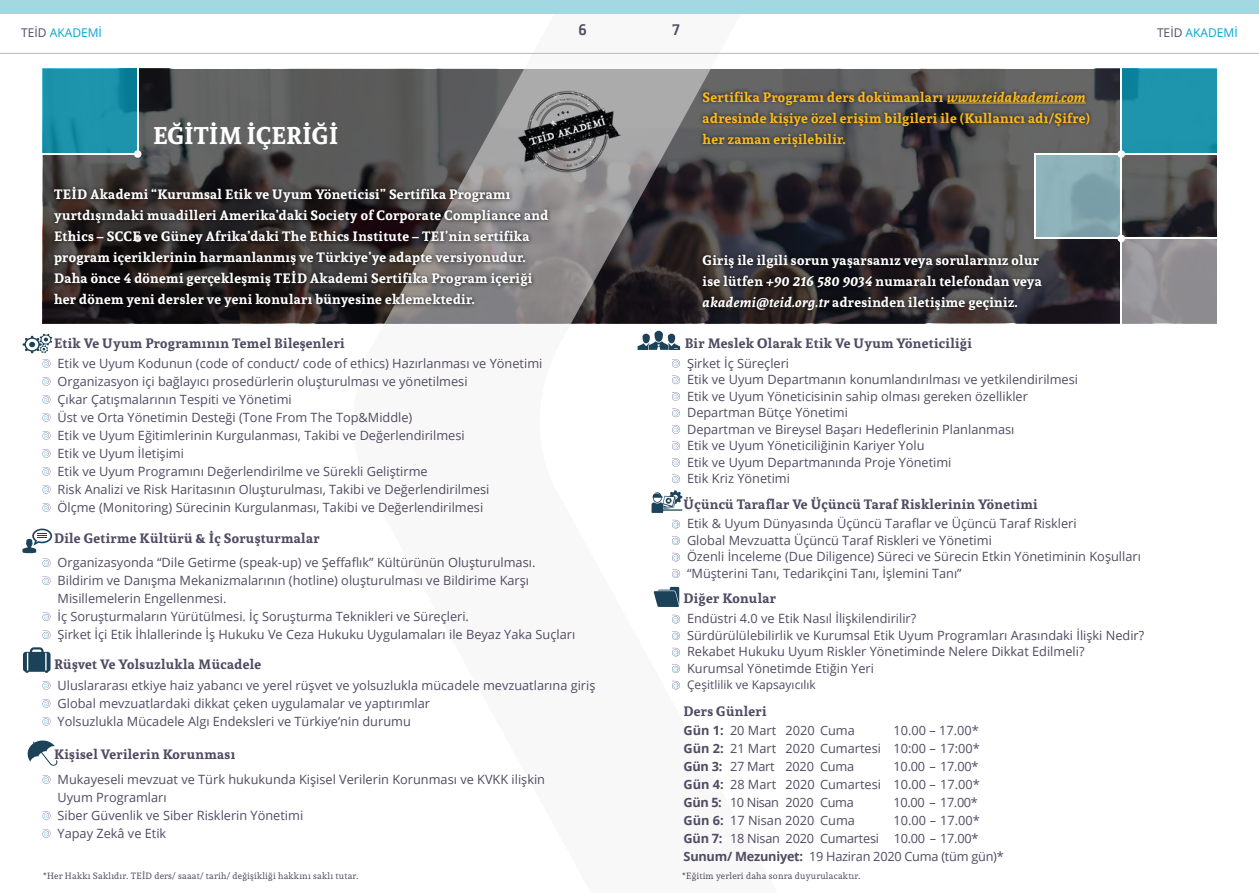
<style>
.page{position:relative;width:1259px;height:893px;background:#fff}
.page>*{position:absolute;margin:0;border:0;box-sizing:border-box;transform-origin:0 0}
.t1{font:700 24px "Andada";color:#fff}
.t2{font:700 16.5px "Gaspar";color:#514b63}
.t3{font:700 13.5px/21px "Andada";letter-spacing:.025em;color:#fff}
.t4{font:700 13.5px "Andada";letter-spacing:.025em;color:#514b63}
.t5{font:700 13.5px/21px "Andada";letter-spacing:.025em;color:#fbb91c}
.t6{font:12.75px/18px "Open Sans";color:#514b63}
.t7{font:12.75px/18px "Open Sans";letter-spacing:-.02em;color:#514b63}
.t8{font:12px "Open Sans";color:#514b63}
.t9{font:12px "Open Sans";color:#00a8cc}
.t10{font:9px "Andada";letter-spacing:.025em;color:#514b63}
.s1{color:#514b63}
.s2{font-style:italic}
.s3{font-weight:700}
</style>
<div class="page">
<svg style="left:43px;top:69px;width:296px;height:254px;background:#4c4b4b"></svg>
<svg style="left:784px;top:69px;width:432px;height:254px;background:#403e41"></svg>
<svg style="left:339px;top:52px;width:445px;height:638px"></svg>
<div style="left:0;top:0;width:1259px;height:14px;background:#a3d8e3"></div>
<hr style="left:0;top:53px;width:1259px;height:1px;background:#c1bfc3">
<svg style="left:1122px;top:68px;width:94px;height:85px;background:#1d92ac"></svg>
<svg style="left:1035px;top:155px;width:85px;height:82px;background:#87acb3"></svg>
<div style="left:1120px;top:238px;width:96px;height:85px;background:linear-gradient(to right,#9a989d,#8d8b8e)"></div>
<svg style="left:43px;top:68px;width:94px;height:85px;background:#1a90a9"></svg>
<hr style="left:1120px;top:68px;width:2px;height:255px;background:#fff">
<hr style="left:1035px;top:153px;width:181px;height:2px;background:#fff">
<hr style="left:1034px;top:153px;width:1px;height:85px;background:#fff">
<hr style="left:1035px;top:237px;width:181px;height:1px;background:#fff">
<div style="left:1117px;top:150px;width:8px;height:8px;background:#fff;border-radius:50%"></div>
<div style="left:1117px;top:235px;width:8px;height:7px;background:#fff;border-radius:50%"></div>
<hr style="left:137px;top:68px;width:1px;height:87px;background:#fff">
<hr style="left:43px;top:153px;width:95px;height:2px;background:#fff">
<div style="left:134px;top:150px;width:7px;height:8px;background:#fff;border-radius:50%"></div>
<div style="left:50px;top:183px;width:502px;height:128px;background:#000;opacity:.75"></div>
<div style="left:699px;top:87px;width:394px;height:64px;background:#000;opacity:.75"></div>
<hr style="left:947px;top:103px;width:138px;height:1px;background:#fbb91c">
<div style="left:699px;top:251px;width:346px;height:63px;background:#000;opacity:.75"></div>
<svg style="left:43px;top:359px;width:7px;height:9px"></svg>
<svg style="left:43px;top:377px;width:7px;height:9px"></svg>
<svg style="left:43px;top:395px;width:7px;height:9px"></svg>
<svg style="left:43px;top:413px;width:7px;height:9px"></svg>
<svg style="left:43px;top:431px;width:7px;height:9px"></svg>
<svg style="left:43px;top:449px;width:7px;height:9px"></svg>
<svg style="left:43px;top:467px;width:7px;height:9px"></svg>
<svg style="left:43px;top:485px;width:7px;height:9px"></svg>
<svg style="left:43px;top:503px;width:7px;height:9px"></svg>
<svg style="left:672px;top:359px;width:8px;height:9px"></svg>
<svg style="left:672px;top:376px;width:8px;height:8px"></svg>
<svg style="left:672px;top:392px;width:8px;height:9px"></svg>
<svg style="left:672px;top:409px;width:8px;height:8px"></svg>
<svg style="left:672px;top:425px;width:8px;height:9px"></svg>
<svg style="left:672px;top:442px;width:8px;height:8px"></svg>
<svg style="left:672px;top:458px;width:8px;height:9px"></svg>
<svg style="left:672px;top:475px;width:8px;height:8px"></svg>
<svg style="left:672px;top:520px;width:8px;height:8px"></svg>
<svg style="left:672px;top:536px;width:8px;height:9px"></svg>
<svg style="left:672px;top:553px;width:8px;height:8px"></svg>
<svg style="left:672px;top:569px;width:8px;height:9px"></svg>
<svg style="left:672px;top:615px;width:8px;height:8px"></svg>
<svg style="left:672px;top:631px;width:8px;height:9px"></svg>
<svg style="left:672px;top:648px;width:8px;height:8px"></svg>
<svg style="left:672px;top:664px;width:8px;height:9px"></svg>
<svg style="left:672px;top:681px;width:8px;height:8px"></svg>
<svg style="left:43px;top:576px;width:7px;height:9px"></svg>
<svg style="left:43px;top:612px;width:7px;height:9px"></svg>
<svg style="left:43px;top:630px;width:7px;height:9px"></svg>
<svg style="left:43px;top:681px;width:7px;height:9px"></svg>
<svg style="left:43px;top:699px;width:7px;height:9px"></svg>
<svg style="left:43px;top:717px;width:7px;height:9px"></svg>
<svg style="left:43px;top:775px;width:7px;height:9px"></svg>
<svg style="left:43px;top:811px;width:7px;height:9px"></svg>
<svg style="left:43px;top:829px;width:7px;height:9px"></svg>
<svg style="left:23px;top:334px;width:29px;height:19px"></svg>
<svg style="left:22px;top:529px;width:30px;height:38px"></svg>
<svg style="left:23px;top:647px;width:28px;height:26px"></svg>
<svg style="left:27px;top:740px;width:31px;height:26px"></svg>
<img style="left:517px;top:88px;width:103px;height:87px">
<svg style="left:637px;top:331px;width:43px;height:19px"></svg>
<svg style="left:653px;top:587px;width:26px;height:20px"></svg>
<svg style="left:651px;top:490px;width:31px;height:23px"></svg>
<p class="t9" style="left:21px;top:25px;width:82px"><span class="s1">TEİD</span> AKADEMİ</p>
<p class="t2" style="left:578px;top:20px;width:10px">6</p>
<p class="t2" style="left:672px;top:20px;width:10px">7</p>
<p class="t9" style="left:1157px;top:25px;width:82px"><span class="s1">TEİD</span> AKADEMİ</p>
<h1 class="t1" style="left:153px;top:119px;width:187px">EĞİTİM İÇERİĞİ</h1>
<p class="t3" style="left:54px;top:183px;width:496px">TEİD Akademi “Kurumsal Etik ve Uyum Yöneticisi” Sertifika Programı yurtdışındaki muadilleri Amerika’daki Society of Corporate Compliance and Ethics – SCCE ve Güney Afrika’daki The Ethics Institute – TEI’nin sertifika program içeriklerinin harmanlanmış ve Türkiye’ye adapte versiyonudur.<br>Daha önce 4 dönemi gerçekleşmiş TEİD Akademi Sertifika Program içeriği her dönem yeni dersler ve yeni konuları bünyesine eklemektedir.</p>
<p class="t5" style="left:702px;top:86px;width:389px">Sertifika Programı ders dokümanları <span class="s2">www.teidakademi.com </span>adresinde kişiye özel erişim bilgileri ile (Kullanıcı adı/Şifre) her zaman erişilebilir.</p>
<p class="t3" style="left:702px;top:249px;width:341px">Giriş ile ilgili sorun yaşarsanız veya sorularınız olur ise lütfen <span class="s2">+90 216 580 9034</span> numaralı telefondan veya <span class="s2">akademi@teid.org.tr</span> adresinden iletişime geçiniz.</p>
<p class="t4" style="left:54px;top:334px;width:292px">Etik Ve Uyum Programının Temel Bileşenleri</p>
<p class="t4" style="left:685px;top:334px;width:289px">Bir Meslek Olarak Etik Ve Uyum Yöneticiliği</p>
<p class="t6" style="left:58px;top:354px;width:486px">Etik ve Uyum Kodunun (code of conduct/ code of ethics) Hazırlanması ve Yönetimi Organizasyon içi bağlayıcı prosedürlerin oluşturulması ve yönetilmesi<br>Çıkar Çatışmalarının Tespiti ve Yönetimi<br>Üst ve Orta Yönetimin Desteği (Tone From The Top&amp;Middle)<br>Etik ve Uyum Eğitimlerinin Kurgulanması, Takibi ve Değerlendirilmesi<br>Etik ve Uyum İletişimi<br>Etik ve Uyum Programını Değerlendirilme ve Sürekli Geliştirme<br>Risk Analizi ve Risk Haritasının Oluşturulması, Takibi ve Değerlendirilmesi<br>Ölçme (Monitoring) Sürecinin Kurgulanması, Takibi ve Değerlendirilmesi</p>
<p class="t6" style="left:687px;top:354px;width:392px;line-height:16.5px">Şirket İç Süreçleri<br>Etik ve Uyum Departmanın konumlandırılması ve yetkilendirilmesi Etik ve Uyum Yöneticisinin sahip olması gereken özellikler Departman Bütçe Yönetimi<br>Departman ve Bireysel Başarı Hedeflerinin Planlanması<br>Etik ve Uyum Yöneticiliğinin Kariyer Yolu<br>Etik ve Uyum Departmanında Proje Yönetimi<br>Etik Kriz Yönetimi</p>
<p class="t6" style="left:687px;top:515px;width:455px;line-height:16.5px">Etik &amp; Uyum Dünyasında Üçüncü Taraflar ve Üçüncü Taraf Riskleri<br>Global Mevzuatta Üçüncü Taraf Riskleri ve Yönetimi<br>Özenli İnceleme (Due Diligence) Süreci ve Sürecin Etkin Yönetiminin Koşulları “Müşterini Tanı, Tedarikçini Tanı, İşlemini Tanı”</p>
<p class="t6" style="left:687px;top:610px;width:459px;line-height:16.5px">Endüstri 4.0 ve Etik Nasıl İlişkilendirilir?<br>Sürdürülülebilirlik ve Kurumsal Etik Uyum Programları Arasındaki İlişki Nedir?<br>Rekabet Hukuku Uyum Riskler Yönetiminde Nelere Dikkat Edilmeli?<br>Kurumsal Yönetimde Etiğin Yeri</p>
<p class="t8" style="left:687px;top:677px;width:130px">Çeşitlilik ve Kapsayıcılık</p>
<p class="t6" style="left:683px;top:721px;width:173px"><span class="s3">Gün 1:</span> 20 Mart 2020 Cuma</p>
<p class="t4" style="left:683px;top:495px;width:356px">Üçüncü Taraflar Ve Üçüncü Taraf Risklerinin Yönetimi</p>
<p class="t4" style="left:54px;top:529px;width:267px">Dile Getirme Kültürü &amp; İç Soruşturmalar</p>
<p class="t6" style="left:58px;top:553px;width:519px">Organizasyonda “Dile Getirme (speak-up) ve Şeffaflık” Kültürünün Oluşturulması.<br>Bildirim ve Danışma Mekanizmalarının (hotline) oluşturulması ve Bildirime Karşı Misillemelerin Engellenmesi.<br>İç Soruşturmaların Yürütülmesi. İç Soruşturma Teknikleri ve Süreçleri.<br>Şirket İçi Etik İhlallerinde İş Hukuku Ve Ceza Hukuku Uygulamaları ile Beyaz Yaka Suçları</p>
<p class="t6" style="left:58px;top:676px;width:539px">Uluslararası etkiye haiz yabancı ve yerel rüşvet ve yolsuzlukla mücadele mevzuatlarına giriş<br>Global mevzuatlardaki dikkat çeken uygulamalar ve yaptırımlar<br>Yolsuzlukla Mücadele Algı Endeksleri ve Türkiye’nin durumu</p>
<p class="t4" style="left:683px;top:589px;width:94px">Diğer Konular</p>
<p class="t4" style="left:54px;top:655px;width:209px">Rüşvet Ve Yolsuzlukla Mücadele</p>
<p class="t4" style="left:683px;top:702px;width:85px">Ders Günleri</p>
<p class="t6" style="left:683px;top:721px;width:298px;text-align:justify;text-indent:210px">10.00 – 17.00* <span class="s3">Gün 2:</span> 21 Mart 2020 Cumartesi 10:00 – 17:00* <span class="s3">Gün 3:</span> 27 Mart 2020 Cuma</p>
<p class="t4" style="left:54px;top:745px;width:183px">Kişisel Verilerin Korunması</p>
<p class="t6" style="left:683px;top:757px;width:298px;text-align:justify;text-indent:210px">10.00 – 17.00* <span class="s3">Gün 4:</span> 28 Mart 2020 Cumartesi 10.00 – 17.00* <span class="s3">Gün 5:</span> 10 Nisan 2020 Cuma</p>
<p class="t6" style="left:58px;top:770px;width:489px">Mukayeseli mevzuat ve Türk hukukunda Kişisel Verilerin Korunması ve KVKK ilişkin Uyum Programları<br>Siber Güvenlik ve Siber Risklerin Yönetimi<br>Yapay Zekâ ve Etik</p>
<p class="t6" style="left:893px;top:793px;width:86px">10.00 – 17.00*</p>
<p class="t7" style="left:683px;top:811px;width:322px;text-indent:210px">10.00 – 17.00*<br><span class="s3">Gün 7:</span> 18 Nisan 2020 Cumartesi 10.00 – 17.00*<br><span class="s3">Sunum/ Mezuniyet:</span> 19 Haziran 2020 Cuma (tüm gün)*</p>
<p class="t6" style="left:683px;top:811px;width:173px"><span class="s3">Gün 6:</span> 17 Nisan 2020 Cuma</p>
<p class="t10" style="left:43px;top:870px;width:317px">*Her Hakkı Saklıdır. TEİD ders/ saaat/ tarih/ değişikliği hakkını saklı tutar.</p>
<p class="t10" style="left:682px;top:870px;width:180px">*Eğitim yerleri daha sonra duyurulacaktır.</p>
</div>
